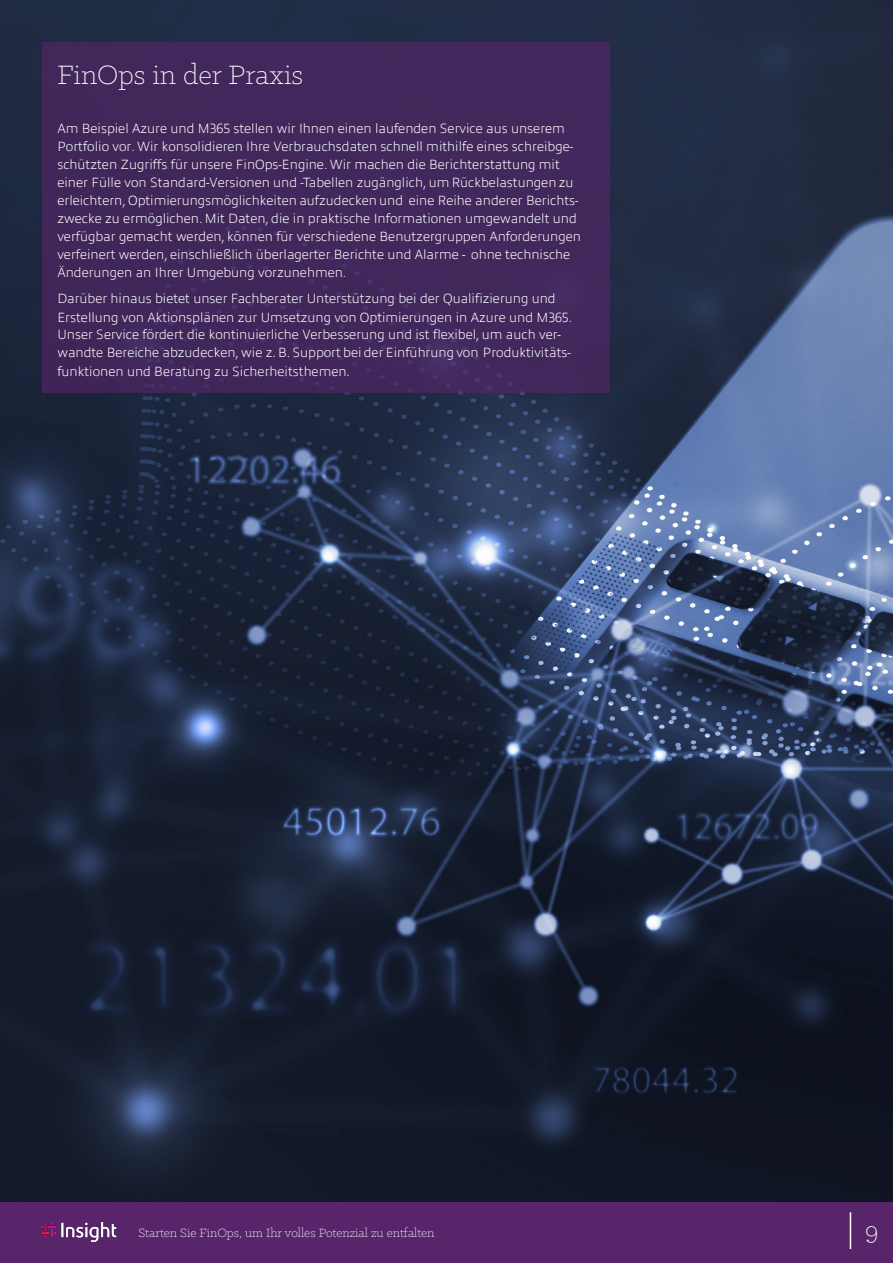
<style>
.page{position:relative;width:893px;height:1263px;background:#fff}
.page>*{position:absolute;margin:0;border:0;box-sizing:border-box;transform-origin:0 0}
.t1{font:300 30px "Klinic Slab";color:#fff}
.t2{font:300 27px "Klinic Slab";color:#fff}
.t3{font:200 13.5px/18px "Allumi Pro";color:#fff}
.t4{font:300 13.5px "Klinic Slab";color:#fff}
</style>
<div class="page">
<div style="left:0;top:1201px;width:893px;height:62px;background:#58256b"></div>
<img style="left:41px;top:1222px;width:76px;height:19px">
<hr style="left:850px;top:1212px;width:1px;height:37px;background:#fff">
<img style="left:0;top:0;width:893px;height:1201px">
<div style="left:43px;top:43px;width:567px;height:350px;background:#41275b"></div>
<h1 class="t1" style="left:57px;top:56px;width:247px">FinOps in der Praxis</h1>
<p class="t3" style="left:57px;top:118px;width:525px">Am Beispiel Azure und M365 stellen wir Ihnen einen laufenden Service aus unserem Portfolio vor. Wir konsolidieren Ihre Verbrauchsdaten schnell mithilfe eines schreibge&shy;schützten Zugriffs für unsere FinOps-Engine. Wir machen die Berichterstattung mit einer Fülle von Standard-Versionen und -Tabellen zugänglich, um Rückbelastungen zu erleichtern, Optimierungsmöglichkeiten aufzudecken und eine Reihe anderer Berichts&shy;zwecke zu ermöglichen. Mit Daten, die in praktische Informationen umgewandelt und verfügbar gemacht werden, können für verschiedene Benutzergruppen Anforderungen verfeinert werden, einschließlich überlagerter Berichte und Alarme - ohne technische Änderungen an Ihrer Umgebung vorzunehmen.</p>
<p class="t3" style="left:57px;top:289px;width:516px">Darüber hinaus bietet unser Fachberater Unterstützung bei der Qualifizierung und Erstellung von Aktionsplänen zur Umsetzung von Optimierungen in Azure und M365.<br>Unser Service fördert die kontinuierliche Verbesserung und ist flexibel, um auch ver&shy;wandte Bereiche abzudecken, wie z. B. Support bei der Einführung von Produktivitäts&shy;funktionen und Beratung zu Sicherheitsthemen.</p>
<p class="t4" style="left:139px;top:1224px;width:297px">Starten Sie FinOps, um Ihr volles Potenzial zu entfalten</p>
<h2 class="t2" style="left:865px;top:1214px;width:15px">9</h2>
</div>
